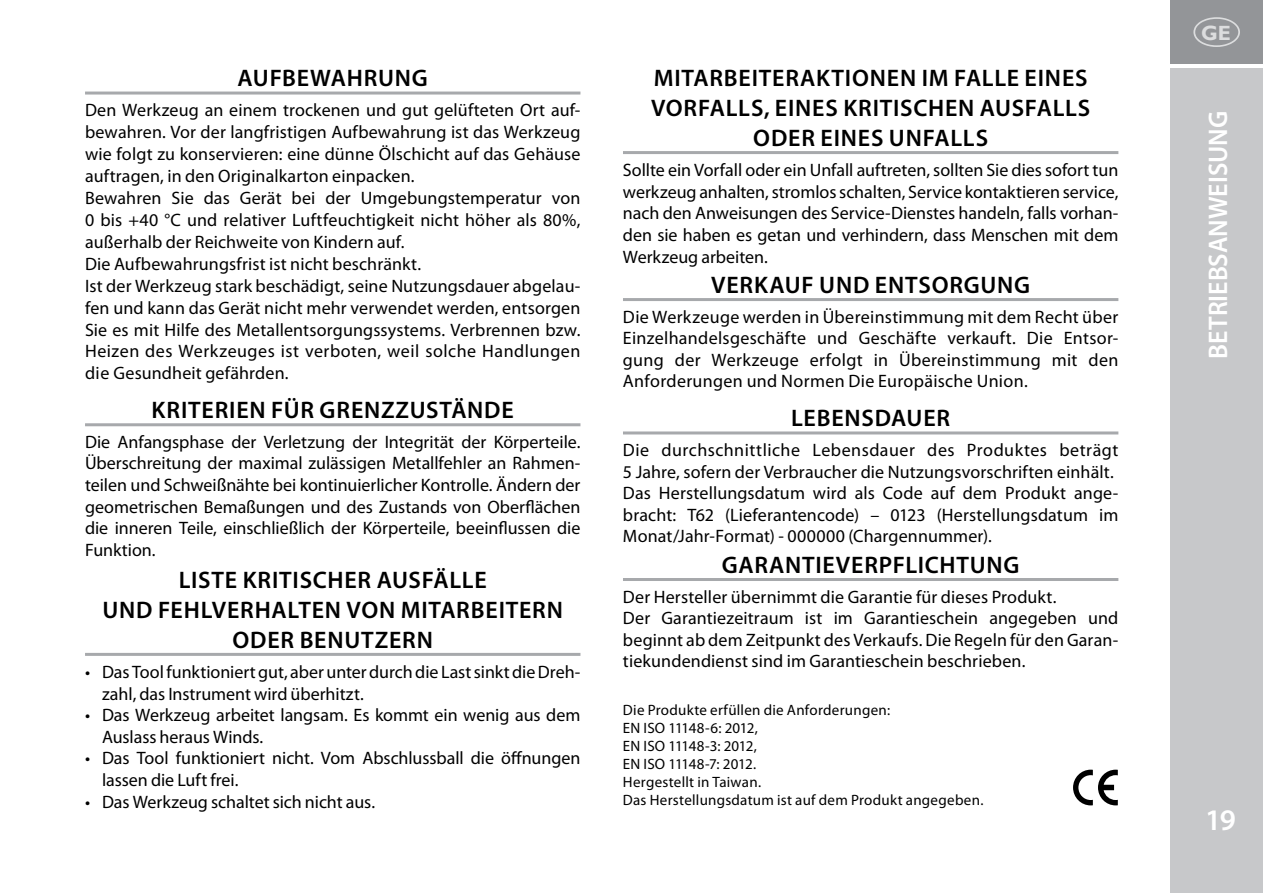
<style>
.page{position:relative;width:1263px;height:893px;background:#fff}
.page>*{position:absolute;margin:0;border:0;box-sizing:border-box;transform-origin:0 0}
.t1{font:600 30px "Myriad Pro";color:#fff}
.t2{font:600 27px "Myriad Pro";color:#fff;scale:.96 1}
.t3{font:600 24px/30px "Myriad Pro";letter-spacing:.03em;color:#000;text-align:center}
.t4{font:700 20.7px "Gill Sans";color:#dcddde}
.t5{font:18px/21.6px "Myriad Pro";letter-spacing:.005em;color:#000}
.t6{font:15px/18px "Myriad Pro";letter-spacing:.015em;color:#000}
</style>
<div class="page">
<div style="left:1170px;top:68px;width:93px;height:825px;background:#c7c8ca"></div>
<div style="left:1170px;top:0;width:93px;height:64px;background:#939598"></div>
<svg style="left:1193px;top:17px;width:47px;height:30px"></svg>
<hr style="left:85px;top:92px;width:495px;height:3px;background:#a7a9ac">
<hr style="left:85px;top:423px;width:495px;height:3px;background:#a7a9ac">
<hr style="left:85px;top:653px;width:495px;height:3px;background:#a7a9ac">
<hr style="left:623px;top:151px;width:495px;height:3px;background:#a7a9ac">
<hr style="left:623px;top:298px;width:495px;height:3px;background:#a7a9ac">
<hr style="left:623px;top:431px;width:495px;height:3px;background:#a7a9ac">
<hr style="left:623px;top:578px;width:495px;height:3px;background:#a7a9ac">
<svg style="left:1073px;top:770px;width:45px;height:35px"></svg>
<h3 class="t3" style="left:238px;top:62px;width:192px">AUFBEWAHRUNG</h3>
<p class="t5" style="left:85px;top:99px;width:497px">Den Werkzeug an einem trockenen und gut gelüfteten Ort auf&shy;bewahren. Vor der langfristigen Aufbewahrung ist das Werkzeug wie folgt zu konservieren: eine dünne Ölschicht auf das Gehäuse auftragen, in den Originalkarton einpacken.<br>Bewahren Sie das Gerät bei der Umgebungstemperatur von 0 bis +40 °C und relativer Luftfeuchtigkeit nicht höher als 80%, außerhalb der Reichweite von Kindern auf.<br>Die Aufbewahrungsfrist ist nicht beschränkt.<br>Ist der Werkzeug stark beschädigt, seine Nutzungsdauer abgelau&shy;fen und kann das Gerät nicht mehr verwendet werden, entsorgen Sie es mit Hilfe des Metallentsorgungssystems. Verbrennen bzw.<br>Heizen des Werkzeuges ist verboten, weil solche Handlungen die Gesundheit gefährden.</p>
<h3 class="t3" style="left:152px;top:394px;width:364px">KRITERIEN FÜR GRENZZUSTÄNDE</h3>
<p class="t5" style="left:85px;top:431px;width:497px;text-align:justify">Die Anfangsphase der Verletzung der Integrität der Körperteile.<br>Überschreitung der maximal zulässigen Metallfehler an Rahmen&shy;teilen und Schweißnähte bei kontinuierlicher Kontrolle. Ändern der geometrischen Bemaßungen und des Zustands von Oberflächen die inneren Teile, einschließlich der Körperteile, beeinflussen die Funktion.</p>
<h3 class="t3" style="left:102px;top:564px;width:462px">LISTE KRITISCHER AUSFÄLLE<br>UND FEHLVERHALTEN VON MITARBEITERN<br>ODER BENUTZERN</h3>
<p class="t5" style="left:102px;top:661px;width:480px;text-indent:-17px">• Das Tool funktioniert gut, aber unter durch die Last sinkt die Dreh&shy;zahl, das Instrument wird überhitzt.</p>
<p class="t5" style="left:102px;top:704px;width:480px;text-indent:-17px">• Das Werkzeug arbeitet langsam. Es kommt ein wenig aus dem<br>Auslass heraus Winds.</p>
<p class="t5" style="left:102px;top:747px;width:480px;text-indent:-17px">• Das Tool funktioniert nicht. Vom Abschlussball die öffnungen lassen die Luft frei.</p>
<p class="t5" style="left:85px;top:790px;width:291px">• Das Werkzeug schaltet sich nicht aus.</p>
<h3 class="t3" style="left:651px;top:62px;width:441px">MITARBEITERAKTIONEN IM FALLE EINES<br>VORFALLS, EINES KRITISCHEN AUSFALLS<br>ODER EINES UNFALLS</h3>
<p class="t5" style="left:623px;top:159px;width:497px;text-align:justify">Sollte ein Vorfall oder ein Unfall auftreten, sollten Sie dies sofort tun werkzeug anhalten, stromlos schalten, Service kontaktieren service, nach den Anweisungen des Service-Dienstes handeln, falls vorhan&shy;den sie haben es getan und verhindern, dass Menschen mit dem Werkzeug arbeiten.</p>
<h3 class="t3" style="left:711px;top:269px;width:321px">VERKAUF UND ENTSORGUNG</h3>
<p class="t5" style="left:623px;top:306px;width:497px;text-align:justify">Die Werkzeuge werden in Übereinstimmung mit dem Recht über Einzelhandelsgeschäfte und Geschäfte verkauft. Die Entsor&shy;gung der Werkzeuge erfolgt in Übereinstimmung mit den Anforderungen und Normen Die Europäische Union.</p>
<h3 class="t3" style="left:791px;top:402px;width:160px">LEBENSDAUER</h3>
<p class="t5" style="left:623px;top:439px;width:497px">Die durchschnittliche Lebensdauer des Produktes beträgt 5 Jahre, sofern der Verbraucher die Nutzungsvorschriften einhält.<br>Das Herstellungsdatum wird als Code auf dem Produkt ange&shy;bracht: T62 (Lieferantencode) – 0123 (Herstellungsdatum im Monat/Jahr-Format) - 000000 (Chargennummer).</p>
<h3 class="t3" style="left:722px;top:549px;width:299px">GARANTIEVERPFLICHTUNG</h3>
<p class="t5" style="left:623px;top:585px;width:497px">Der Hersteller übernimmt die Garantie für dieses Produkt.<br>Der Garantiezeitraum ist im Garantieschein angegeben und beginnt ab dem Zeitpunkt des Verkaufs. Die Regeln für den Garan&shy;tiekundendienst sind im Garantieschein beschrieben.</p>
<p class="t6" style="left:623px;top:701px;width:362px">Die Produkte erfüllen die Anforderungen:<br>EN ISO 11148-6: 2012,<br>EN ISO 11148-3: 2012,<br>EN ISO 11148-7: 2012.<br>Hergestellt in Taiwan.<br>Das Herstellungsdatum ist auf dem Produkt angegeben.</p>
<p class="t4" style="left:1201px;top:20px;width:31px">GE</p>
<h2 class="t2" style="left:1201px;top:359px;width:260px;rotate:-90deg">BETRIEBSANWEISUNG</h2>
<h1 class="t1" style="left:1205px;top:801px;width:32px">19</h1>
</div>
